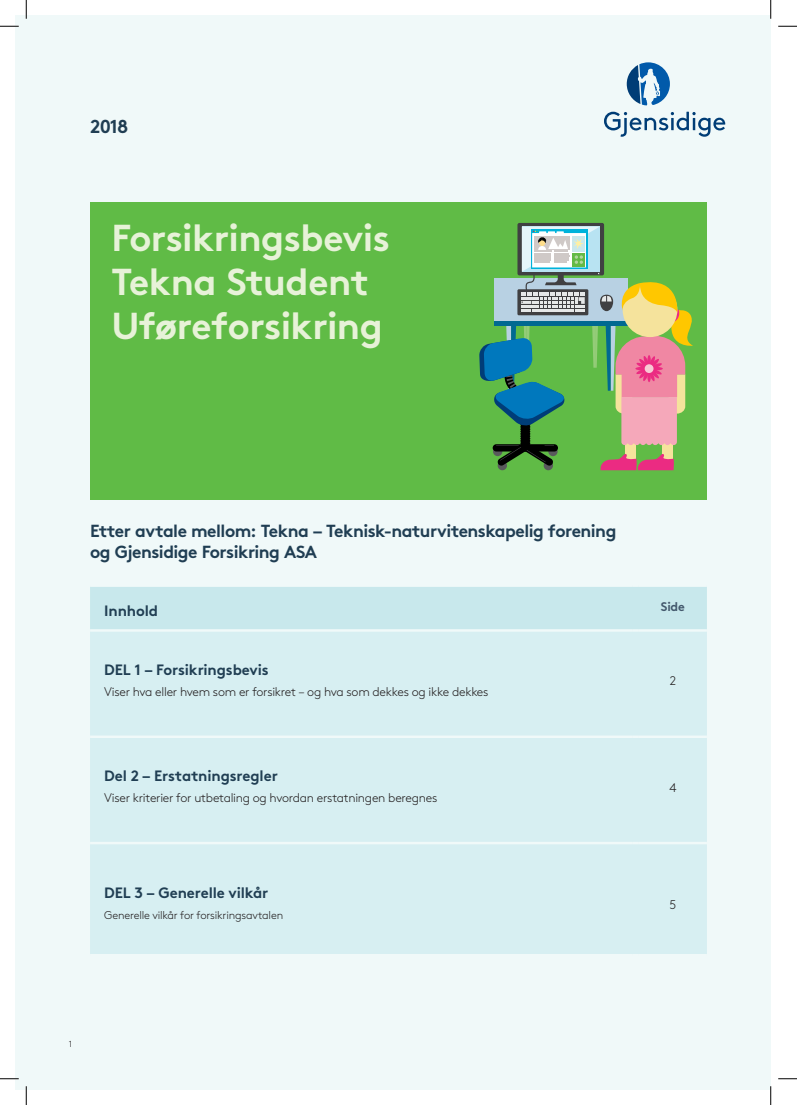
<style>
.page{position:relative;width:797px;height:1105px;background:#fff}
.page>*{position:absolute;margin:0;border:0;box-sizing:border-box;transform-origin:0 0}
.Heading_01{font:700 37.5px "Gjen Brown OT";letter-spacing:-.015em;color:#e7f2d8}
.Heading_02{font:700 18.75px "Gjen Brown OT";color:#203e53}
.Heading_03{font:700 17.5px/21.2px "Gjen Brown OT";letter-spacing:-.03em;color:#203e53}
.Subheading_01{font:15px "Gjen Brown OT Bold Alt";letter-spacing:-.01em;color:#203e53}
.Brødtekst{font:300 12.5px "Gjen Brown OT";letter-spacing:-.02em;color:#231f20}
.Subheading_02{font:12.5px "Gjen Brown OT Bold Alt";color:#43586c}
.Brødtekst-2{font:300 11.25px "Gjen Brown OT";letter-spacing:-.015em;color:#231f20}
.t1{font:300 8.75px "Gjen Brown OT";color:#231f20}
</style>
<div class="page">
<div style="left:16px;top:16px;width:754px;height:1073px;background:#f0f9f9"></div>
<svg style="left:604px;top:112px;width:121px;height:25px"></svg>
<svg style="left:626px;top:62px;width:44px;height:43px"></svg>
<div style="left:90px;top:632px;width:617px;height:322px;background:#d7eff2"></div>
<div style="left:90px;top:587px;width:617px;height:43px;background:#c8e8ec"></div>
<hr style="left:639px;top:629px;width:68px;height:3px;background:#f0f9f9">
<hr style="left:90px;top:735px;width:543px;height:3px;background:#f0f9f9">
<svg style="left:633px;top:735px;width:6px;height:3px"></svg>
<hr style="left:639px;top:735px;width:68px;height:3px;background:#f0f9f9">
<hr style="left:90px;top:842px;width:543px;height:2px;background:#f0f9f9">
<svg style="left:633px;top:842px;width:6px;height:2px"></svg>
<hr style="left:639px;top:842px;width:68px;height:2px;background:#f0f9f9">
<div style="left:90px;top:202px;width:617px;height:297px;background:#60bb46"></div>
<div style="left:517px;top:223px;width:87px;height:52px;background:linear-gradient(to right,#404042,#404042);border-radius:2px"></div>
<svg style="left:479px;top:227px;width:214px;height:243px"></svg>
<svg style="left:0;top:25px;width:19px;height:2px"></svg>
<svg style="left:778px;top:25px;width:19px;height:2px"></svg>
<svg style="left:0;top:1078px;width:19px;height:1px"></svg>
<svg style="left:778px;top:1078px;width:19px;height:1px"></svg>
<svg style="left:25px;top:0;width:2px;height:19px"></svg>
<svg style="left:25px;top:1086px;width:2px;height:19px"></svg>
<svg style="left:770px;top:0;width:1px;height:19px"></svg>
<svg style="left:770px;top:1086px;width:1px;height:19px"></svg>
<p class="Heading_02" style="left:90px;top:111px;width:40px">2018</p>
<p class="Heading_01" style="left:111px;top:208px;width:280px">Forsikringsbevis</p>
<p class="Heading_01" style="left:111px;top:251px;width:259px">Tekna Student</p>
<p class="Heading_01" style="left:111px;top:295px;width:273px">Uføreforsikring</p>
<p class="Heading_03" style="left:90px;top:518px;width:528px">Etter avtale mellom: Tekna – Teknisk-naturvitenskapelig forening og Gjensidige Forsikring ASA</p>
<p class="Subheading_01" style="left:104px;top:599px;width:55px">Innhold</p>
<p class="Subheading_02" style="left:661px;top:596px;width:25px">Side</p>
<p class="Subheading_01" style="left:104px;top:657px;width:166px">DEL 1 – Forsikringsbevis</p>
<p class="Brødtekst" style="left:104px;top:682px;width:386px">Viser hva eller hvem som er forsikret – og hva som dekkes og ikke dekkes</p>
<p class="Subheading_01" style="left:104px;top:764px;width:175px">Del 2 – Erstatningsregler</p>
<p class="Brødtekst" style="left:104px;top:789px;width:335px">Viser kriterier for utbetaling og hvordan erstatningen beregnes</p>
<p class="Subheading_01" style="left:104px;top:881px;width:166px">DEL 3 – Generelle vilkår</p>
<p class="Brødtekst-2" style="left:104px;top:907px;width:180px">Generelle vilkår for forsikringsavtalen</p>
<p class="Brødtekst" style="left:669px;top:672px;width:8px">2</p>
<p class="Brødtekst" style="left:669px;top:778px;width:9px">4</p>
<p class="Brødtekst" style="left:669px;top:895px;width:8px">5</p>
<p class="t1" style="left:69px;top:1037px;width:5px">1</p>
</div>
